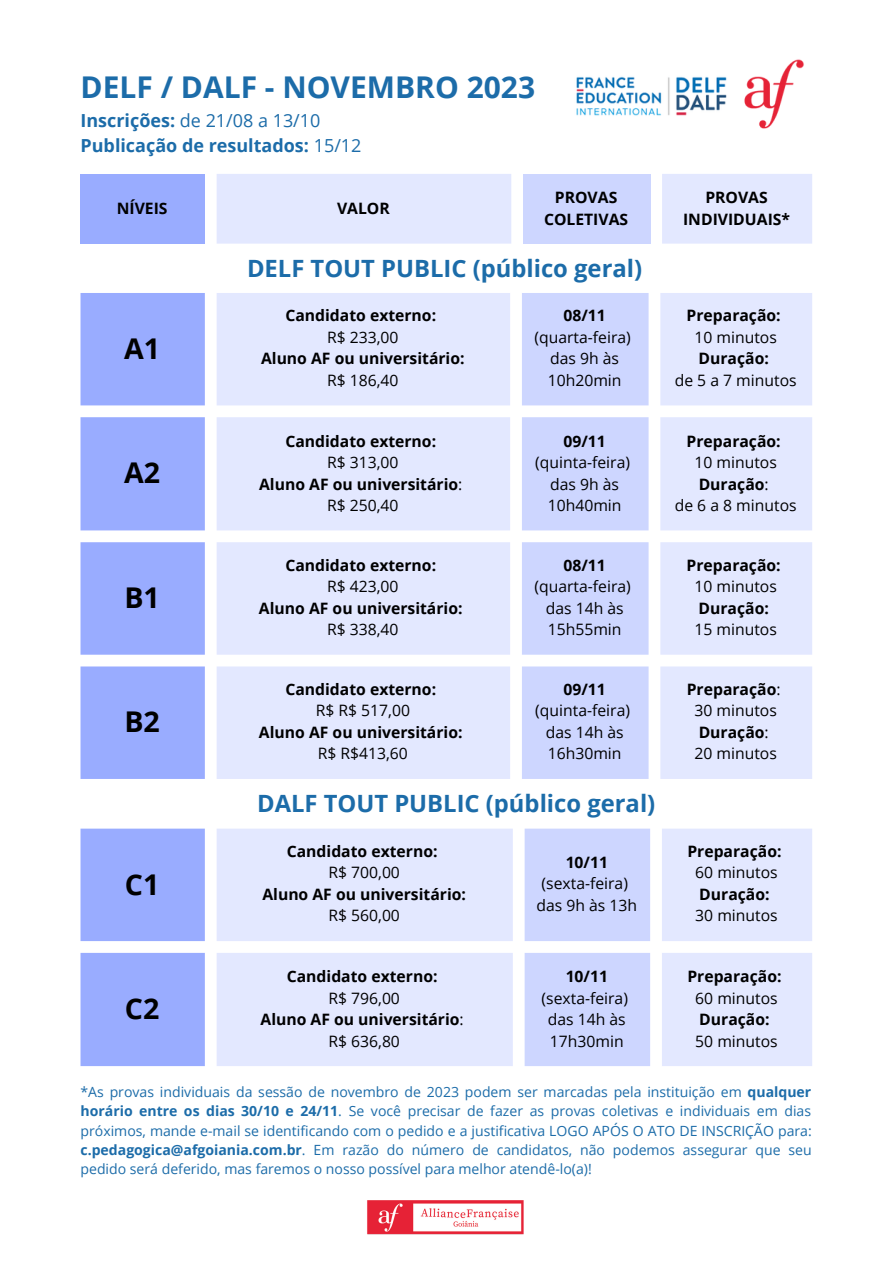
<style>
.page{position:relative;width:893px;height:1264px;background:#fff}
.page>*{position:absolute;margin:0;border:0;box-sizing:border-box;transform-origin:0 0}
.t1{font:700 30px "Open Sans";color:#1c6ca9}
.t2{font:700 28.5px "Open Sans";color:#000}
.t3{font:700 23.85px "Open Sans";color:#1c6ca9}
.t4{font:700 18px/24.8px "Open Sans";color:#1c6ca9}
.t5{font:700 15.75px/21.5px "Open Sans";color:#000;text-align:center}
.t6{font:15.75px/21.5px "Open Sans";color:#000;text-align:center}
.t7{font:14.1px/19px "Open Sans";color:#1c6ca9;text-align:justify}
.s1{font-weight:400}
.s2{font-weight:700}
</style>
<div class="page">
<div style="left:80px;top:174px;width:125px;height:69px;background:#99acff"></div>
<div style="left:217px;top:174px;width:595px;height:69px;background:#e3e8ff"></div>
<div style="left:523px;top:174px;width:127px;height:69px;background:#cdd6ff"></div>
<svg style="left:80px;top:293px;width:125px;height:486px;background:#a2b3ff"></svg>
<svg style="left:217px;top:293px;width:595px;height:486px;background:#e6eaff"></svg>
<svg style="left:522px;top:293px;width:126px;height:486px;background:#d0d8ff"></svg>
<div style="left:80px;top:828px;width:125px;height:238px;background:#99acff"></div>
<svg style="left:217px;top:828px;width:595px;height:238px;background:#e5eaff"></svg>
<svg style="left:524px;top:828px;width:126px;height:238px;background:#d1d9ff"></svg>
<img style="left:576px;top:76px;width:151px;height:40px">
<img style="left:367px;top:1200px;width:157px;height:35px">
<img style="left:744px;top:59px;width:60px;height:70px">
<h1 class="t1" style="left:80px;top:66px;width:456px">DELF / DALF - NOVEMBRO 2023</h1>
<p class="t4" style="left:80px;top:108px;width:282px">Inscrições: <span class="s1">de 21/08 a 13/10<br></span>Publicação de resultados: <span class="s1">15/12</span></p>
<p class="t5" style="left:117px;top:197px;width:52px">NÍVEIS</p>
<p class="t5" style="left:337px;top:197px;width:54px">VALOR</p>
<p class="t5" style="left:544px;top:186px;width:86px">PROVAS<br>COLETIVAS</p>
<p class="t5" style="left:683px;top:186px;width:108px">PROVAS<br>INDIVIDUAIS*</p>
<h2 class="t2" style="left:124px;top:328px;width:37px">A1</h2>
<h2 class="t2" style="left:124px;top:452px;width:37px">A2</h2>
<h2 class="t2" style="left:124px;top:577px;width:37px">B1</h2>
<h2 class="t2" style="left:124px;top:702px;width:37px">B2</h2>
<h2 class="t2" style="left:125px;top:864px;width:36px">C1</h2>
<h2 class="t2" style="left:125px;top:988px;width:36px">C2</h2>
<h3 class="t3" style="left:247px;top:251px;width:396px">DELF TOUT PUBLIC (público geral)</h3>
<p class="t5" style="left:285px;top:304px;width:152px">Candidato externo:</p>
<p class="t6" style="left:327px;top:326px;width:73px">R$ 233,00</p>
<p class="t5" style="left:261px;top:347px;width:205px">Aluno AF ou universitário:</p>
<p class="t6" style="left:327px;top:369px;width:73px">R$ 186,40</p>
<p class="t5" style="left:285px;top:430px;width:152px">Candidato externo:</p>
<p class="t5" style="left:259px;top:451px;width:205px"><span class="s1">R$ 313,00<br></span>Aluno AF ou universitário<span class="s1">:<br>R$ 250,40</span></p>
<p class="t5" style="left:285px;top:554px;width:152px">Candidato externo:</p>
<p class="t6" style="left:327px;top:575px;width:73px">R$ 423,00</p>
<p class="t5" style="left:259px;top:596px;width:205px">Aluno AF ou universitário:</p>
<p class="t6" style="left:327px;top:618px;width:73px">R$ 338,40</p>
<p class="t5" style="left:285px;top:678px;width:152px">Candidato externo:</p>
<p class="t6" style="left:315px;top:699px;width:96px">R$ R$ 517,00</p>
<p class="t5" style="left:259px;top:721px;width:205px">Aluno AF ou universitário:</p>
<p class="t6" style="left:318px;top:742px;width:92px">R$ R$413,60</p>
<p class="t5" style="left:563px;top:304px;width:44px">08/11</p>
<p class="t6" style="left:534px;top:326px;width:98px">(quarta-feira) das 9h às<br>10h20min</p>
<p class="t5" style="left:563px;top:430px;width:44px">09/11</p>
<p class="t6" style="left:535px;top:451px;width:96px">(quinta-feira) das 9h às<br>10h40min</p>
<p class="t5" style="left:563px;top:554px;width:44px">08/11</p>
<p class="t6" style="left:534px;top:575px;width:98px">(quarta-feira) das 14h às<br>15h55min</p>
<p class="t5" style="left:563px;top:678px;width:44px">09/11</p>
<p class="t6" style="left:535px;top:699px;width:96px">(quinta-feira) das 14h às<br>16h30min</p>
<h3 class="t3" style="left:257px;top:786px;width:400px">DALF TOUT PUBLIC (público geral)</h3>
<p class="t5" style="left:287px;top:840px;width:152px">Candidato externo:</p>
<p class="t6" style="left:328px;top:861px;width:73px">R$ 700,00</p>
<p class="t5" style="left:262px;top:883px;width:205px">Aluno AF ou universitário:</p>
<p class="t6" style="left:328px;top:904px;width:73px">R$ 560,00</p>
<p class="t5" style="left:287px;top:965px;width:152px">Candidato externo:</p>
<p class="t5" style="left:260px;top:986px;width:205px"><span class="s1">R$ 796,00<br></span>Aluno AF ou universitário<span class="s1">:<br>R$ 636,80</span></p>
<p class="t5" style="left:565px;top:850px;width:44px">10/11</p>
<p class="t6" style="left:536px;top:872px;width:102px">(sexta-feira) das 9h às 13h</p>
<p class="t5" style="left:565px;top:965px;width:44px">10/11</p>
<p class="t6" style="left:541px;top:986px;width:88px">(sexta-feira) das 14h às<br>17h30min</p>
<p class="t5" style="left:686px;top:304px;width:96px">Preparação:</p>
<p class="t6" style="left:694px;top:326px;width:84px">10 minutos</p>
<p class="t5" style="left:698px;top:347px;width:72px">Duração:</p>
<p class="t6" style="left:674px;top:369px;width:123px">de 5 a 7 minutos</p>
<p class="t5" style="left:686px;top:430px;width:96px">Preparação:</p>
<p class="t6" style="left:674px;top:451px;width:123px">10 minutos<br><span class="s2">Duração</span>:<br>de 6 a 8 minutos</p>
<p class="t5" style="left:686px;top:554px;width:96px">Preparação:</p>
<p class="t6" style="left:694px;top:575px;width:84px">10 minutos</p>
<p class="t5" style="left:698px;top:596px;width:72px">Duração:</p>
<p class="t6" style="left:694px;top:618px;width:84px">15 minutos</p>
<p class="t6" style="left:686px;top:678px;width:95px"><span class="s2">Preparação</span>:<br>30 minutos<br><span class="s2">Duração</span>:<br>20 minutos</p>
<p class="t5" style="left:687px;top:840px;width:96px">Preparação:</p>
<p class="t6" style="left:695px;top:861px;width:84px">60 minutos</p>
<p class="t5" style="left:699px;top:883px;width:72px">Duração:</p>
<p class="t6" style="left:695px;top:904px;width:84px">30 minutos</p>
<p class="t5" style="left:687px;top:965px;width:96px">Preparação:</p>
<p class="t6" style="left:695px;top:986px;width:84px">60 minutos</p>
<p class="t5" style="left:699px;top:1008px;width:72px">Duração:</p>
<p class="t6" style="left:695px;top:1029px;width:84px">50 minutos</p>
<p class="t7" style="left:80px;top:1082px;width:732px">*As provas individuais da sessão de novembro de 2023 podem ser marcadas pela instituição em <span class="s2">qualquer horário entre os dias 30/10 e 24/11</span>. Se você precisar de fazer as provas coletivas e individuais em dias próximos, mande e-mail se identificando com o pedido e a justificativa LOGO APÓS O ATO DE INSCRIÇÃO para: <span class="s2">c.pedagogica@afgoiania.com.br</span>. Em razão do número de candidatos, não podemos assegurar que seu pedido será deferido, mas faremos o nosso possível para melhor atendê-lo(a)!</p>
</div>
